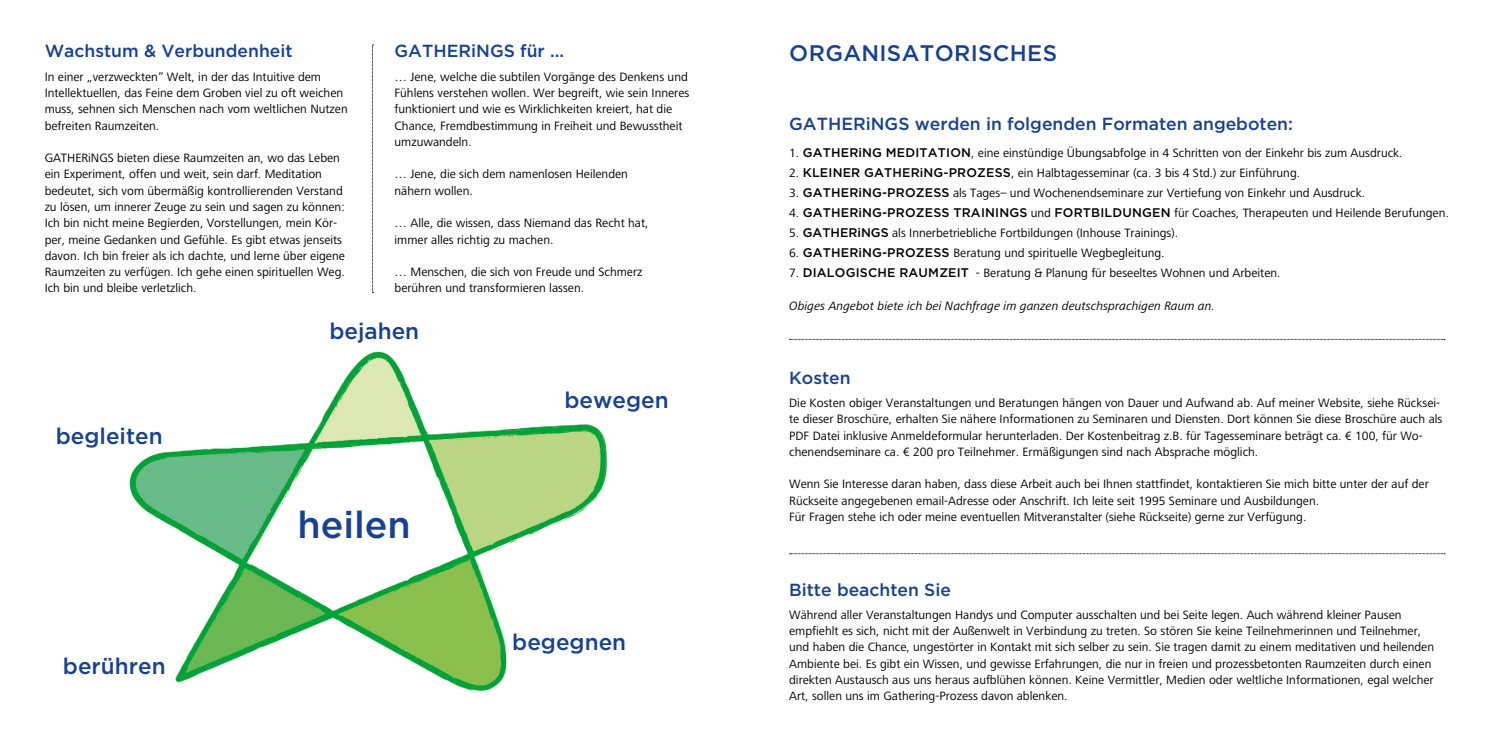
<style>
.page{position:relative;width:1489px;height:745px;background:#fff}
.page>*{position:absolute;margin:0;border:0;box-sizing:border-box;transform-origin:0 0}
.t1{font:500 37.5px "Gotham";color:#164194}
.t2{font:500 22.5px "Gotham";color:#164194}
.t3{font:500 17.5px "Gotham";color:#164194}
.t4{font:12.5px/16.2px "Frutiger Next LT";color:#000}
.t5{font:italic 12.5px "Frutiger Next LT";color:#000}
.s1{font-family:"Gotham";font-weight:500}
</style>
<div class="page">
<img style="left:129px;top:351px;width:479px;height:342px">
<svg style="left:372px;top:45px;width:1px;height:248px"></svg>
<svg style="left:789px;top:339px;width:655px;height:1px"></svg>
<svg style="left:789px;top:553px;width:655px;height:1px"></svg>
<h3 class="t3" style="left:394px;top:41px;width:171px">GATHERiNGS für ...</h3>
<p class="t4" style="left:394px;top:69px;width:296px">… Jene, welche die subtilen Vorgänge des Denkens und Fühlens verstehen wollen. Wer begreift, wie sein Inneres funktioniert und wie es Wirklichkeiten kreiert, hat die Chance, Fremdbestimmung in Freiheit und Bewusstheit umzuwandeln.</p>
<p class="t4" style="left:394px;top:166px;width:235px">… Jene, die sich dem namenlosen Heilenden nähern wollen.</p>
<p class="t4" style="left:394px;top:215px;width:255px">… Alle, die wissen, dass Niemand das Recht hat, immer alles richtig zu machen.</p>
<p class="t4" style="left:394px;top:264px;width:249px">… Menschen, die sich von Freude und Schmerz berühren und transformieren lassen.</p>
<h2 class="t2" style="left:329px;top:318px;width:91px">bejahen</h2>
<h3 class="t3" style="left:45px;top:41px;width:249px">Wachstum &amp; Verbundenheit</h3>
<p class="t4" style="left:45px;top:69px;width:304px">In einer „verzweckten“ Welt, in der das Intuitive dem Intellektuellen, das Feine dem Groben viel zu oft weichen muss, sehnen sich Menschen nach vom weltlichen Nutzen befreiten Raumzeiten.</p>
<p class="t4" style="left:45px;top:150px;width:302px">GATHERiNGS bieten diese Raumzeiten an, wo das Leben ein Experiment, offen und weit, sein darf. Meditation bedeutet, sich vom übermäßig kontrollierenden Verstand zu lösen, um innerer Zeuge zu sein und sagen zu können:<br>Ich bin nicht meine Begierden, Vorstellungen, mein Kör&shy;per, meine Gedanken und Gefühle. Es gibt etwas jenseits davon. Ich bin freier als ich dachte, und lerne über eigene Raumzeiten zu verfügen. Ich gehe einen spirituellen Weg.<br>Ich bin und bleibe verletzlich.</p>
<h2 class="t2" style="left:56px;top:423px;width:108px">begleiten</h2>
<h2 class="t2" style="left:63px;top:653px;width:104px">berühren</h2>
<h1 class="t1" style="left:297px;top:503px;width:115px">heilen</h1>
<h2 class="t2" style="left:564px;top:387px;width:106px">bewegen</h2>
<h2 class="t2" style="left:512px;top:628px;width:115px">begegnen</h2>
<h2 class="t2" style="left:789px;top:40px;width:269px">ORGANISATORISCHES</h2>
<h3 class="t3" style="left:789px;top:114px;width:505px">GATHERiNGS werden in folgenden Formaten angeboten:</h3>
<p class="t4" style="left:789px;top:145px;width:615px">1. <span class="s1">GATHERiNG MEDITATION</span>, eine einstündige Übungsabfolge in 4 Schritten von der Einkehr bis zum Ausdruck.</p>
<p class="t4" style="left:789px;top:165px;width:512px">2. <span class="s1">KLEINER GATHERiNG-PROZESS</span>, ein Halbtagesseminar (ca. 3 bis 4 Std.) zur Einführung.</p>
<p class="t4" style="left:789px;top:185px;width:577px">3. <span class="s1">GATHERiNG-PROZESS</span> als Tages– und Wochenendseminare zur Vertiefung von Einkehr und Ausdruck.</p>
<p class="t4" style="left:789px;top:205px;width:661px">4. <span class="s1">GATHERiNG-PROZESS TRAININGS</span> und <span class="s1">FORTBILDUNGEN</span> für Coaches, Therapeuten und Heilende Berufungen.</p>
<p class="t4" style="left:789px;top:225px;width:390px">5. <span class="s1">GATHERiNGS</span> als Innerbetriebliche Fortbildungen (Inhouse Trainings).</p>
<p class="t4" style="left:789px;top:245px;width:377px">6. <span class="s1">GATHERiNG-PROZESS</span> Beratung und spirituelle Wegbegleitung.</p>
<p class="t4" style="left:789px;top:265px;width:493px">7. <span class="s1">DIALOGISCHE RAUMZEIT</span> - Beratung &amp; Planung für beseeltes Wohnen und Arbeiten.</p>
<p class="t5" style="left:789px;top:298px;width:427px">Obiges Angebot biete ich bei Nachfrage im ganzen deutschsprachigen Raum an.</p>
<h3 class="t3" style="left:789px;top:367px;width:63px">Kosten</h3>
<p class="t4" style="left:789px;top:394px;width:654px">Die Kosten obiger Veranstaltungen und Beratungen hängen von Dauer und Aufwand ab. Auf meiner Website, siehe Rücksei&shy;te dieser Broschüre, erhalten Sie nähere Informationen zu Seminaren und Diensten. Dort können Sie diese Broschüre auch als PDF Datei inklusive Anmeldeformular herunterladen. Der Kostenbeitrag z.B. für Tagesseminare beträgt ca. € 100, für Wo&shy;chenendseminare ca. € 200 pro Teilnehmer. Ermäßigungen sind nach Absprache möglich.</p>
<p class="t4" style="left:789px;top:476px;width:641px">Wenn Sie Interesse daran haben, dass diese Arbeit auch bei Ihnen stattfindet, kontaktieren Sie mich bitte unter der auf der<br>Rückseite angegebenen email-Adresse oder Anschrift. Ich leite seit 1995 Seminare und Ausbildungen.<br>Für Fragen stehe ich oder meine eventuellen Mitveranstalter (siehe Rückseite) gerne zur Verfügung.</p>
<h3 class="t3" style="left:789px;top:579px;width:163px">Bitte beachten Sie</h3>
<p class="t4" style="left:789px;top:606px;width:646px">Während aller Veranstaltungen Handys und Computer ausschalten und bei Seite legen. Auch während kleiner Pausen empfiehlt es sich, nicht mit der Außenwelt in Verbindung zu treten. So stören Sie keine Teilnehmerinnen und Teilnehmer, und haben die Chance, ungestörter in Kontakt mit sich selber zu sein. Sie tragen damit zu einem meditativen und heilenden Ambiente bei. Es gibt ein Wissen, und gewisse Erfahrungen, die nur in freien und prozessbetonten Raumzeiten durch einen direkten Austausch aus uns heraus aufblühen können. Keine Vermittler, Medien oder weltliche Informationen, egal welcher Art, sollen uns im Gathering-Prozess davon ablenken.</p>
</div>
